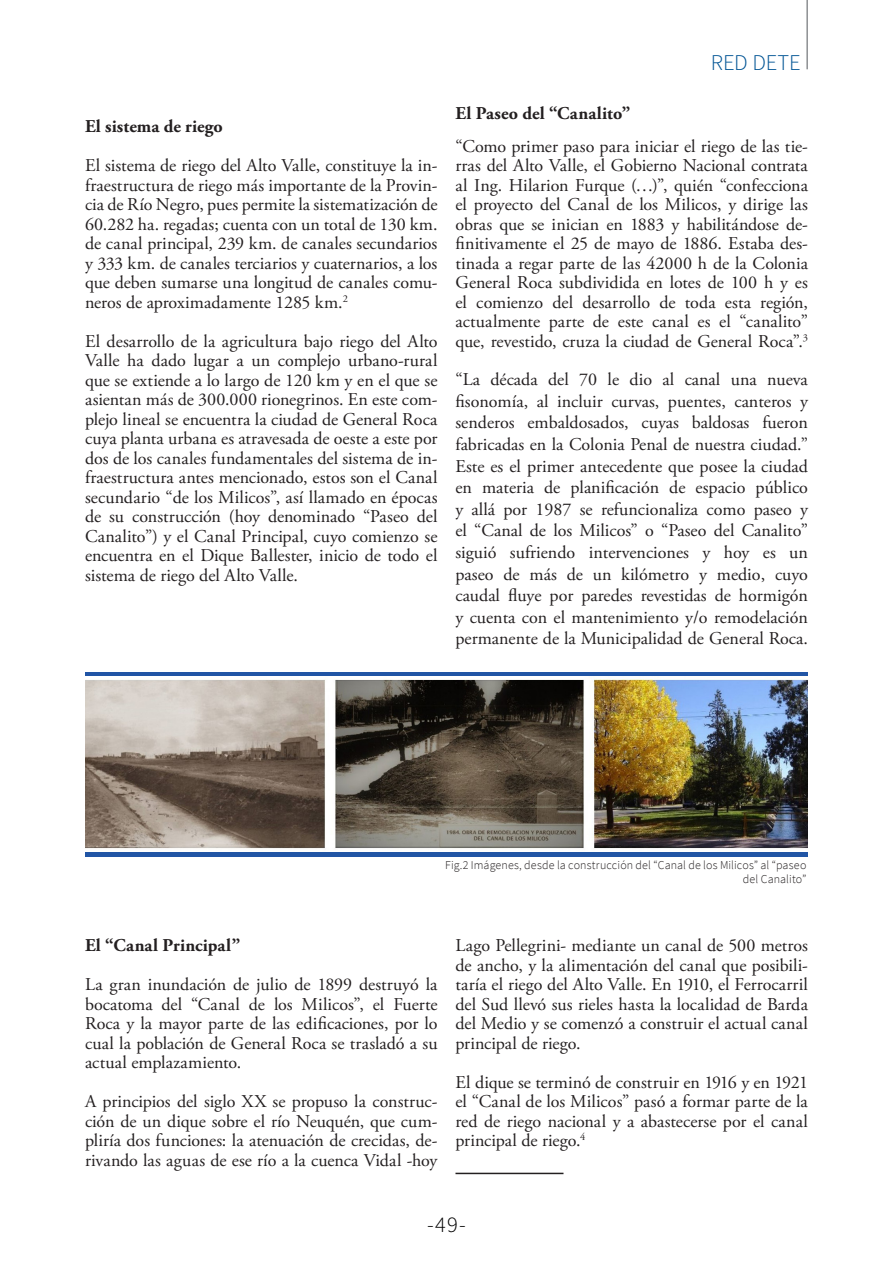
<style>
.page{position:relative;width:893px;height:1263px;background:#fff}
.page>*{position:absolute;margin:0;border:0;box-sizing:border-box;transform-origin:0 0}
.t1{font:22.5px "Source Sans Variable";letter-spacing:-.01em;color:#015494}
.t2{font:22.5px "Source Sans Variable";color:#000}
.Texto_corrido{font:18px/19.5px "Adobe Garamond Pro";color:#231f20;text-align:justify}
.SUB_Subtitulo{font:18px/21.6px "Adobe Garamond Pro";color:#231f20;text-align:justify}
.Texto_corrido-2{font:700 18px "Adobe Garamond Pro";letter-spacing:.005em;color:#231f20}
.Subtitulo_azul{font:700 18px "Adobe Garamond Pro";letter-spacing:.005em;color:#231f20}
.referencia{font:300 12px/14.4px "Source Sans Pro";letter-spacing:.01em;color:#231f20;text-align:right}
</style>
<div class="page">
<hr style="left:806px;top:0;width:2px;height:69px;background:#8d8f92">
<hr style="left:455px;top:1173px;width:108px;height:1px;background:#231f20">
<div style="left:85px;top:672px;width:723px;height:185px;background:#2155a5"></div>
<img style="left:85px;top:676px;width:723px;height:175px">
<p class="Texto_corrido-2" style="left:85px;top:116px;width:139px">El sistema de riego</p>
<p class="Texto_corrido" style="left:85px;top:156px;width:354px">El sistema de riego del Alto Valle, constituye la in&shy;fraestructura de riego más importante de la Provin&shy;cia de Río Negro, pues permite la sistematización de 60.282 ha. regadas; cuenta con un total de 130 km. de canal principal, 239 km. de canales secundarios y 333 km. de canales terciarios y cuaternarios, a los que deben sumarse una longitud de canales comu&shy;neros de aproximadamente 1285 km.<sup>2</sup></p>
<p class="Texto_corrido" style="left:85px;top:332px;width:354px">El desarrollo de la agricultura bajo riego del Alto Valle ha dado lugar a un complejo urbano-rural que se extiende a lo largo de 120 km y en el que se asientan más de 300.000 rionegrinos. En este com&shy;plejo lineal se encuentra la ciudad de General Roca cuya planta urbana es atravesada de oeste a este por dos de los canales fundamentales del sistema de in&shy;fraestructura antes mencionado, estos son el Canal secundario “de los Milicos”, así llamado en épocas de su construcción (hoy denominado “Paseo del Canalito”) y el Canal Principal, cuyo comienzo se encuentra en el Dique Ballester, inicio de todo el sistema de riego del Alto Valle.</p>
<p class="t1" style="left:711px;top:49px;width:91px">RED DETE</p>
<p class="Subtitulo_azul" style="left:455px;top:103px;width:176px">El Paseo del “Canalito”</p>
<p class="Texto_corrido" style="left:455px;top:137px;width:354px">“Como primer paso para iniciar el riego de las tie&shy;rras del Alto Valle, el Gobierno Nacional contrata al Ing. Hilarion Furque (…)”, quién “confecciona el proyecto del Canal de los Milicos, y dirige las obras que se inician en 1883 y habilitándose de&shy;finitivamente el 25 de mayo de 1886. Estaba des&shy;tinada a regar parte de las 42000 h de la Colonia General Roca subdividida en lotes de 100 h y es el comienzo del desarrollo de toda esta región, actualmente parte de este canal es el “canalito” que, revestido, cruza la ciudad de General Roca”.<sup>3</sup></p>
<p class="SUB_Subtitulo" style="left:455px;top:369px;width:354px">“La década del 70 le dio al canal una nueva fisonomía, al incluir curvas, puentes, canteros y senderos embaldosados, cuyas baldosas fueron fabricadas en la Colonia Penal de nuestra ciudad.” Este es el primer antecedente que posee la ciudad en materia de planificación de espacio público y allá por 1987 se refuncionaliza como paseo y el “Canal de los Milicos” o “Paseo del Canalito” siguió sufriendo intervenciones y hoy es un paseo de más de un kilómetro y medio, cuyo caudal fluye por paredes revestidas de hormigón y cuenta con el mantenimiento y/o remodelación permanente de la Municipalidad de General Roca.</p>
<p class="referencia" style="left:445px;top:858px;width:363px">Fig.2 Imágenes, desde la construcción del “Canal de los Milicos” al “paseo del Canalito”</p>
<p class="Texto_corrido-2" style="left:85px;top:935px;width:157px">El “Canal Principal”</p>
<p class="Texto_corrido" style="left:85px;top:975px;width:354px">La gran inundación de julio de 1899 destruyó la bocatoma del “Canal de los Milicos”, el Fuerte Roca y la mayor parte de las edificaciones, por lo cual la población de General Roca se trasladó a su actual emplazamiento.</p>
<p class="Texto_corrido" style="left:85px;top:1092px;width:354px">A principios del siglo XX se propuso la construc&shy;ción de un dique sobre el río Neuquén, que cum&shy;pliría dos funciones: la atenuación de crecidas, de&shy;rivando las aguas de ese río a la cuenca Vidal -hoy</p>
<p class="Texto_corrido" style="left:455px;top:936px;width:354px">Lago Pellegrini- mediante un canal de 500 metros de ancho, y la alimentación del canal que posibili&shy;taría el riego del Alto Valle. En 1910, el Ferrocarril del Sud llevó sus rieles hasta la localidad de Barda del Medio y se comenzó a construir el actual canal principal de riego.</p>
<p class="Texto_corrido" style="left:455px;top:1073px;width:354px">El dique se terminó de construir en 1916 y en 1921 el “Canal de los Milicos” pasó a formar parte de la red de riego nacional y a abastecerse por el canal principal de riego.<sup>4</sup></p>
<p class="t2" style="left:427px;top:1211px;width:40px">-49-</p>
</div>
